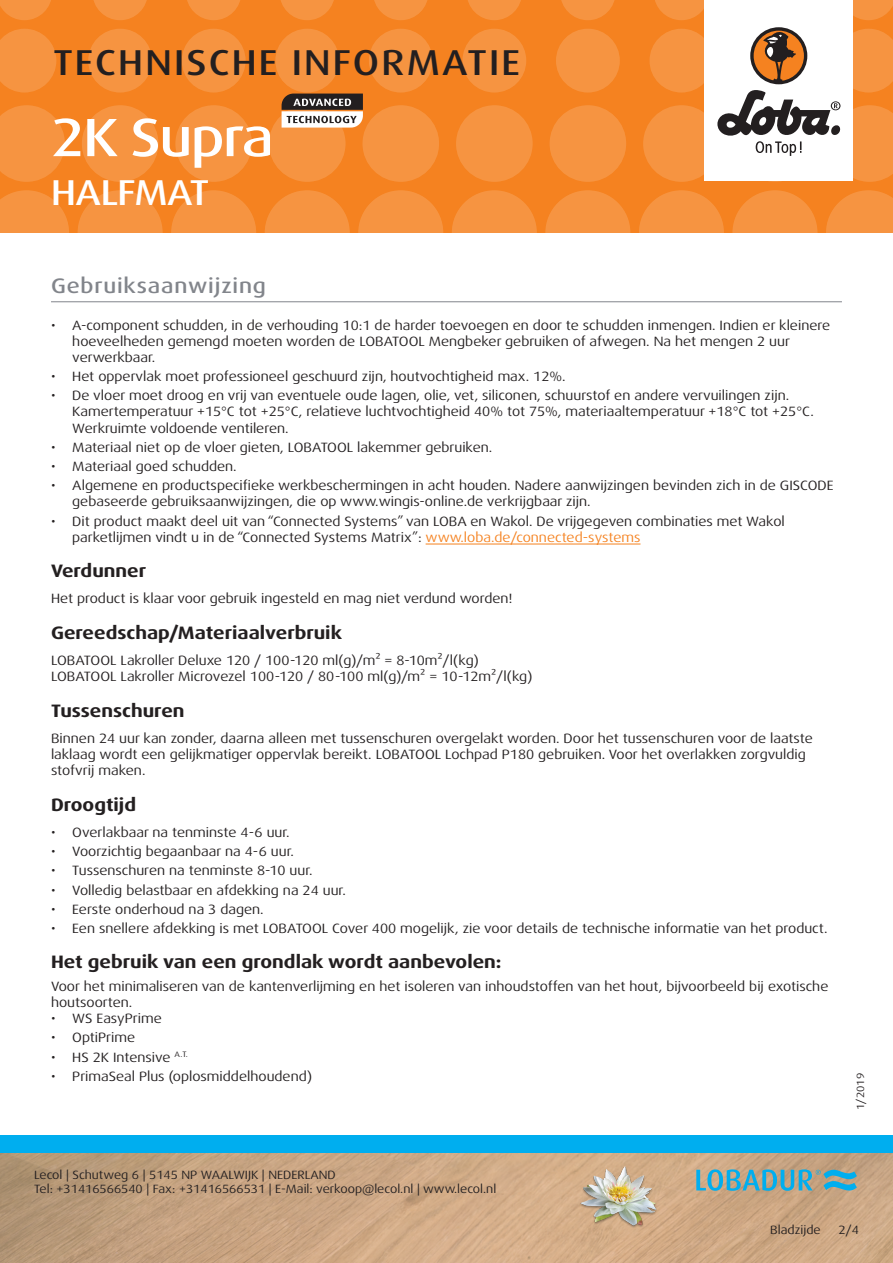
<style>
.page{position:relative;width:893px;height:1263px;background:#fff}
.page>*{position:absolute;margin:0;border:0;box-sizing:border-box;transform-origin:0 0}
.t1{font:500 expanded 54px "Dax Pro";letter-spacing:-.025em;color:#fff}
.t2{font:500 expanded 36px "Dax Pro";letter-spacing:.06em;color:#231f20}
.t3{font:500 expanded 36px "Dax Pro";letter-spacing:-.015em;color:#fff}
.Titel_grau{font:500 expanded 21px "Dax Pro";letter-spacing:.04em;color:#82858b}
.t4{font:700 expanded 18px "Dax Pro";color:#231f20}
.Text{font:expanded 13.5px/16.2px "Dax Pro";color:#231f20}
.t5{font:expanded 12px/14.4px "Dax Pro";color:#231f20}
.t6{font:expanded 10.5px "Dax Pro";color:#231f20}
.s1{color:#f58220}
</style>
<div class="page">
<div style="left:0;top:0;width:893px;height:233px;background:#f58220"></div>
<svg style="left:0;top:190px;width:69px;height:43px"></svg>
<svg style="left:78px;top:190px;width:85px;height:85px;fill:#f69441"></svg>
<svg style="left:171px;top:190px;width:85px;height:85px;fill:#f69441"></svg>
<svg style="left:265px;top:190px;width:85px;height:85px;fill:#f69441"></svg>
<svg style="left:358px;top:190px;width:85px;height:85px;fill:#f69441"></svg>
<svg style="left:545px;top:190px;width:85px;height:85px;fill:#f69441"></svg>
<svg style="left:452px;top:190px;width:85px;height:85px;fill:#f69441"></svg>
<svg style="left:732px;top:190px;width:85px;height:85px;fill:#f69441"></svg>
<svg style="left:639px;top:190px;width:85px;height:85px;fill:#f69441"></svg>
<svg style="left:826px;top:190px;width:67px;height:43px"></svg>
<svg style="left:0;top:105px;width:65px;height:77px"></svg>
<svg style="left:82px;top:105px;width:76px;height:77px"></svg>
<svg style="left:175px;top:105px;width:77px;height:77px"></svg>
<svg style="left:456px;top:105px;width:77px;height:77px"></svg>
<svg style="left:550px;top:105px;width:76px;height:77px"></svg>
<svg style="left:0;top:29px;width:56px;height:63px"></svg>
<svg style="left:182px;top:29px;width:64px;height:63px"></svg>
<svg style="left:88px;top:29px;width:64px;height:63px"></svg>
<svg style="left:462px;top:29px;width:64px;height:63px"></svg>
<svg style="left:556px;top:29px;width:64px;height:63px"></svg>
<svg style="left:0;top:0;width:51px;height:20px"></svg>
<svg style="left:187px;top:0;width:53px;height:20px"></svg>
<svg style="left:468px;top:0;width:53px;height:20px"></svg>
<svg style="left:655px;top:0;width:49px;height:20px"></svg>
<svg style="left:93px;top:0;width:54px;height:20px"></svg>
<svg style="left:374px;top:0;width:54px;height:20px"></svg>
<svg style="left:281px;top:0;width:53px;height:20px"></svg>
<svg style="left:561px;top:0;width:54px;height:20px"></svg>
<svg style="left:853px;top:0;width:40px;height:20px"></svg>
<img style="left:0;top:1152px;width:893px;height:111px">
<div style="left:0;top:1135px;width:893px;height:17px;background:#00aeef"></div>
<div style="left:704px;top:0;width:149px;height:181px;background:#fff"></div>
<svg style="left:643px;top:28px;width:250px;height:154px"></svg>
<img style="left:578px;top:1161px;width:82px;height:81px">
<svg style="left:696px;top:1169px;width:161px;height:22px;background:#74a7ae"></svg>
<hr style="left:426px;top:544px;width:214px;height:1px;background:#f58220">
<hr style="left:51px;top:301px;width:791px;height:1px;background:#82858b">
<svg style="left:269px;top:29px;width:170px;height:153px"></svg>
<h2 class="t2" style="left:53px;top:40px;width:468px">TECHNISCHE INFORMATIE</h2>
<p class="t1" style="left:51px;top:103px;width:224px">2K Supra</p>
<h2 class="t3" style="left:51px;top:169px;width:160px">HALFMAT</h2>
<p class="Titel_grau" style="left:51px;top:272px;width:216px">Gebruiksaanwijzing</p>
<p class="Text" style="left:72px;top:317px;width:759px;text-indent:-21px">• A-component schudden, in de verhouding 10:1 de harder toevoegen en door te schudden inmengen. Indien er kleinere hoeveelheden gemengd moeten worden de LOBATOOL Mengbeker gebruiken of afwegen. Na het mengen 2 uur verwerkbaar.</p>
<p class="Text" style="left:51px;top:368px;width:516px">• Het oppervlak moet professioneel geschuurd zijn, houtvochtigheid max. 12%.</p>
<p class="Text" style="left:72px;top:388px;width:743px;text-indent:-21px">• De vloer moet droog en vrij van eventuele oude lagen, olie, vet, siliconen, schuurstof en andere vervuilingen zijn.<br>Kamertemperatuur +15°C tot +25°C, relatieve luchtvochtigheid 40% tot 75%, materiaaltemperatuur +18°C tot +25°C.<br>Werkruimte voldoende ventileren.</p>
<p class="Text" style="left:51px;top:439px;width:443px">• Materiaal niet op de vloer gieten, LOBATOOL lakemmer gebruiken.</p>
<p class="Text" style="left:51px;top:458px;width:187px">• Materiaal goed schudden.</p>
<p class="Text" style="left:72px;top:477px;width:763px;text-indent:-21px">• Algemene en productspecifieke werkbeschermingen in acht houden. Nadere aanwijzingen bevinden zich in de GISCODE gebaseerde gebruiksaanwijzingen, die op www.wingis-online.de verkrijgbaar zijn.</p>
<p class="Text" style="left:72px;top:513px;width:714px;text-indent:-21px">• Dit product maakt deel uit van “Connected Systems” van LOBA en Wakol. De vrijgegeven combinaties met Wakol parketlijmen vindt u in de “Connected Systems Matrix”: <span class="s1">www.loba.de/connected-systems</span></p>
<p class="t4" style="left:51px;top:559px;width:97px">Verdunner</p>
<p class="Text" style="left:51px;top:591px;width:463px">Het product is klaar voor gebruik ingesteld en mag niet verdund worden!</p>
<p class="t4" style="left:51px;top:621px;width:292px">Gereedschap/Materiaalverbruik</p>
<p class="Text" style="left:51px;top:652px;width:483px">LOBATOOL Lakroller Deluxe 120 / 100-120 ml(g)/m² = 8-10m²/l(kg)<br>LOBATOOL Lakroller Microvezel 100-120 / 80-100 ml(g)/m² = 10-12m²/l(kg)</p>
<p class="t4" style="left:51px;top:699px;width:135px">Tussenschuren</p>
<p class="Text" style="left:51px;top:730px;width:763px">Binnen 24 uur kan zonder, daarna alleen met tussenschuren overgelakt worden. Door het tussenschuren voor de laatste laklaag wordt een gelijkmatiger oppervlak bereikt. LOBATOOL Lochpad P180 gebruiken. Voor het overlakken zorgvuldig stofvrij maken.</p>
<p class="t4" style="left:51px;top:793px;width:87px">Droogtijd</p>
<p class="Text" style="left:51px;top:824px;width:240px">• Overlakbaar na tenminste 4-6 uur.</p>
<p class="Text" style="left:51px;top:843px;width:244px">• Voorzichtig begaanbaar na 4-6 uur.</p>
<p class="Text" style="left:51px;top:863px;width:263px">• Tussenschuren na tenminste 8-10 uur.</p>
<p class="Text" style="left:51px;top:882px;width:296px">• Volledig belastbaar en afdekking na 24 uur.</p>
<p class="Text" style="left:51px;top:901px;width:214px">• Eerste onderhoud na 3 dagen.</p>
<p class="Text" style="left:51px;top:920px;width:778px">• Een snellere afdekking is met LOBATOOL Cover 400 mogelijk, zie voor details de technische informatie van het product.</p>
<p class="t4" style="left:51px;top:950px;width:452px">Het gebruik van een grondlak wordt aanbevolen:</p>
<p class="Text" style="left:51px;top:978px;width:779px">Voor het minimaliseren van de kantenverlijming en het isoleren van inhoudstoffen van het hout, bijvoorbeeld bij exotische houtsoorten.</p>
<p class="Text" style="left:51px;top:1011px;width:112px">• WS EasyPrime</p>
<p class="Text" style="left:51px;top:1030px;width:86px">• OptiPrime</p>
<p class="Text" style="left:51px;top:1049px;width:138px">• HS 2K Intensive <sup>A.T.</sup></p>
<p class="Text" style="left:51px;top:1068px;width:263px">• PrimaSeal Plus (oplosmiddelhoudend)</p>
<p class="t6" style="left:854px;top:1110px;width:38px;rotate:-90deg">1/2019</p>
<p class="t5" style="left:34px;top:1167px;width:464px">Lecol | Schutweg 6 | 5145 NP WAALWIJK | NEDERLAND<br>Tel: +31416566540 | Fax: +31416566531 | E-Mail: verkoop@lecol.nl | www.lecol.nl</p>
<p class="t5" style="left:770px;top:1223px;width:52px">Bladzijde</p>
<p class="t5" style="left:838px;top:1223px;width:22px">2/4</p>
</div>
